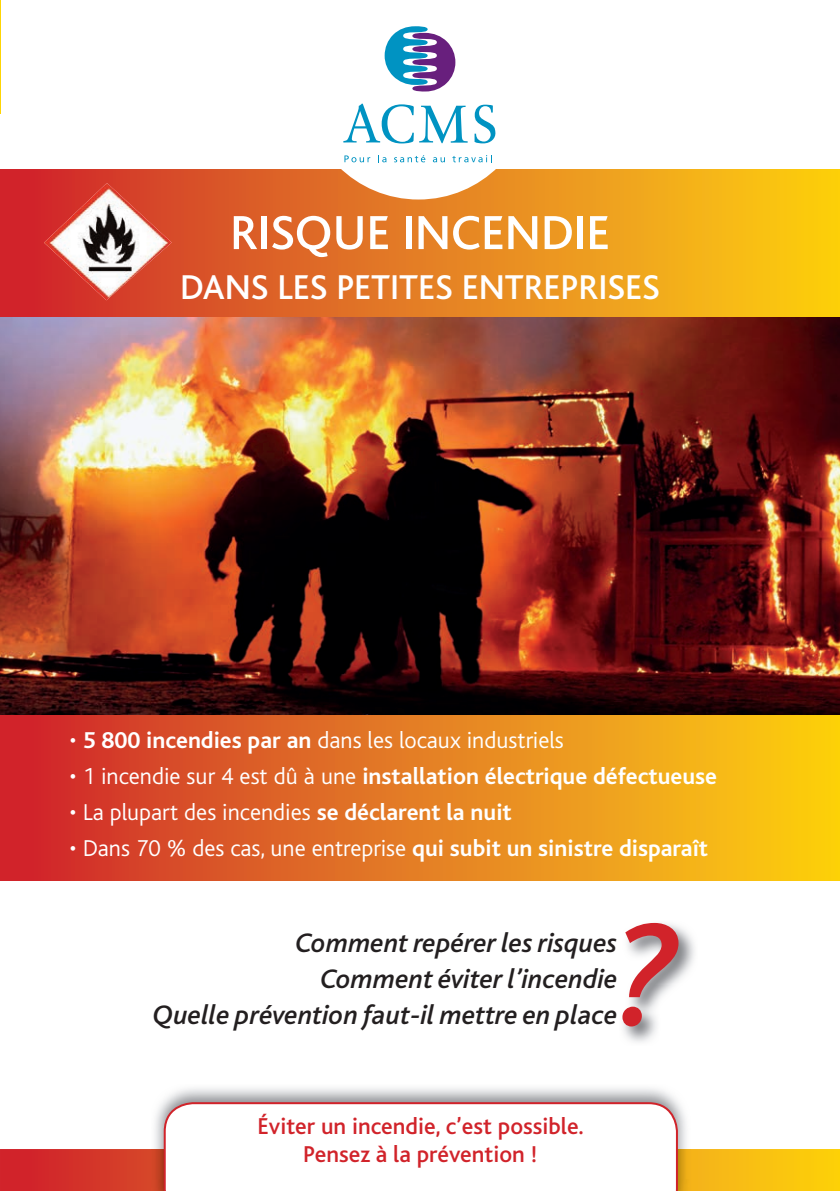
<style>
.page{position:relative;width:840px;height:1191px;background:#fff}
.page>*{position:absolute;margin:0;border:0;box-sizing:border-box;transform-origin:0 0}
.t1{font:italic 500 150.4px "Bliss";color:#d1232a}
.t2{font:500 50px "Bliss";color:#fff}
.t3{font:500 36px "Bliss";color:#fff}
.t4{font:italic 500 28px/36px "Bliss";color:#231f20;text-align:right}
.t5{font:300 24px "Bliss";color:#fff}
.t6{font:700 24px "Bliss";color:#fff}
.t7{font:500 24px/28px "Bliss";color:#d1232a;text-align:center}
.s1{font-weight:700}
.s2{font-weight:300}
</style>
<div class="page">
<img style="left:0;top:316px;width:839px;height:399px">
<img style="left:623px;top:923px;width:72px;height:119px">
<img style="left:155px;top:1088px;width:531px;height:61px">
<svg style="left:164px;top:1102px;width:513px;height:47px"></svg>
<div style="left:0;top:715px;width:839px;height:165px;background:linear-gradient(to right,#ce252f,#fcd313)"></div>
<div style="left:0;top:169px;width:839px;height:147px;background:linear-gradient(to right,#ce252f,#fcd214)"></div>
<svg style="left:305px;top:58px;width:226px;height:141px"></svg>
<svg style="left:474px;top:105px;width:21px;height:38px"></svg>
<svg style="left:343px;top:104px;width:70px;height:39px"></svg>
<svg style="left:419px;top:106px;width:48px;height:37px"></svg>
<svg style="left:384px;top:26px;width:71px;height:66px"></svg>
<svg style="left:344px;top:155px;width:26px;height:7px"></svg>
<svg style="left:378px;top:155px;width:8px;height:7px"></svg>
<svg style="left:394px;top:155px;width:31px;height:7px"></svg>
<svg style="left:432px;top:157px;width:12px;height:5px"></svg>
<svg style="left:452px;top:155px;width:39px;height:7px"></svg>
<svg style="left:0;top:1149px;width:839px;height:42px"></svg>
<hr style="left:0;top:0;width:1px;height:113px;background:#fed503">
<img style="left:44px;top:183px;width:128px;height:117px">
<h2 class="t2" style="left:230px;top:207px;width:381px">RISQUE INCENDIE</h2>
<h3 class="t3" style="left:180px;top:268px;width:481px">DANS LES PETITES ENTREPRISES</h3>
<p class="t5" style="left:69px;top:727px;width:495px">• <span class="s1">5 800 incendies par an</span> dans les locaux industriels</p>
<p class="t6" style="left:69px;top:763px;width:648px"><span class="s2">• 1 incendie sur 4 est dû à une</span> installation électrique défectueuse</p>
<p class="t5" style="left:69px;top:799px;width:443px">• La plupart des incendies <span class="s1">se déclarent la nuit</span></p>
<p class="t5" style="left:69px;top:835px;width:639px">• Dans 70 % des cas, une entreprise <span class="s1">qui subit un sinistre disparaît</span></p>
<p class="t4" style="left:153px;top:925px;width:466px">Comment repérer les risques<br>Comment éviter l’incendie<br>Quelle prévention faut-il mettre en place</p>
<h1 class="t1" style="left:611px;top:897px;width:69px">?</h1>
<p class="t7" style="left:257px;top:1112px;width:327px">Éviter un incendie, c’est possible.<br>Pensez à la prévention !</p>
</div>
